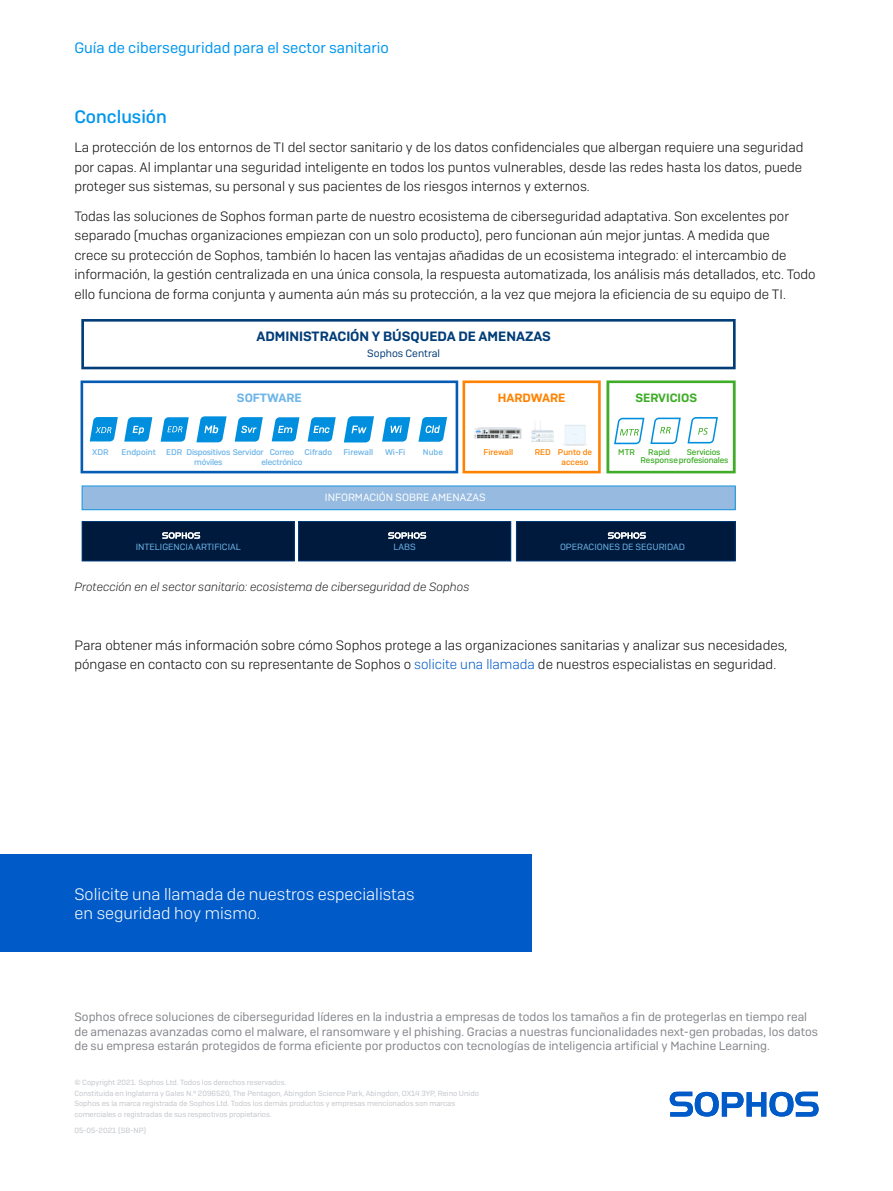
<style>
.page{position:relative;width:893px;height:1191px;background:#fff}
.page>*{position:absolute;margin:0;border:0;box-sizing:border-box;transform-origin:0 0}
.Subheading_2{font:500 18px "Sophos Sans";color:#0097ee}
.CTA_Copy{font:300 16.5px/19.5px "Sophos Sans";color:#fff}
.t1{font:15px "Sophos Sans";color:#0097ee}
.Body_Copy{font:300 13.5px/19.5px "Sophos Sans";color:#0d0d0e}
.t2{font:600 13.5px "Sophos Sans";color:#033d78}
.Sophos_Discription{font:12px/14.4px "Sophos Sans";color:#83868b}
.t3{font:italic 300 12px "Sophos Sans";color:#262626}
.t4{font:600 12px "Sophos Sans";color:#40ad29}
.t5{font:600 12px "Sophos Sans";color:#6eb5e8}
.t6{font:600 12px "Sophos Sans";color:#ff8200}
.t7{font:10.5px "Sophos Sans";color:#fff}
.t8{font:10.5px "Sophos Sans";color:#033d78}
.t9{font:9px "Sophos Sans";color:#6eb5e8}
.t10{font:500 8.25px/9.9px "Sophos Sans";letter-spacing:-.02em;color:#6eb5e8;text-align:center}
.t11{font:500 8.25px "Sophos Sans";letter-spacing:-.02em;color:#40ad29}
.t12{font:500 8.25px/9.9px "Sophos Sans";color:#ff8200;text-align:center}
.t13{font:500 8.25px "Sophos Sans";color:#6eb5e8}
.Copyright{font:7.5px/10.5px "Sophos Sans";color:#c2c5ca}
.Job_No__and_Version{font:7.5px "Sophos Sans";color:#c2c5ca}
.s1{color:#005bc8}
</style>
<div class="page">
<svg style="left:670px;top:1091px;width:149px;height:25px"></svg>
<svg style="left:82px;top:485px;width:654px;height:25px;background:#8eb8e0"></svg>
<svg style="left:81px;top:319px;width:655px;height:50px"></svg>
<svg style="left:81px;top:380px;width:655px;height:93px"></svg>
<svg style="left:82px;top:521px;width:654px;height:40px;background:#072145"></svg>
<div style="left:0;top:854px;width:531px;height:98px;background:#005bc8"></div>
<p class="t1" style="left:74px;top:39px;width:316px">Guía de ciberseguridad para el sector sanitario</p>
<p class="Subheading_2" style="left:74px;top:106px;width:94px">Conclusión</p>
<p class="Body_Copy" style="left:74px;top:138px;width:730px;text-align:justify">La protección de los entornos de TI del sector sanitario y de los datos confidenciales que albergan requiere una seguridad por capas. Al implantar una seguridad inteligente en todos los puntos vulnerables, desde las redes hasta los datos, puede proteger sus sistemas, su personal y sus pacientes de los riesgos internos y externos.</p>
<p class="Body_Copy" style="left:74px;top:206px;width:743px">Todas las soluciones de Sophos forman parte de nuestro ecosistema de ciberseguridad adaptativa. Son excelentes por separado (muchas organizaciones empiezan con un solo producto), pero funcionan aún mejor juntas. A medida que<br>crece su protección de Sophos, también lo hacen las ventajas añadidas de un ecosistema integrado: el intercambio de información, la gestión centralizada en una única consola, la respuesta automatizada, los análisis más detallados, etc. Todo ello funciona de forma conjunta y aumenta aún más su protección, a la vez que mejora la eficiencia de su equipo de TI.</p>
<p class="t2" style="left:256px;top:328px;width:296px">ADMINISTRACIÓN Y BÚSQUEDA DE AMENAZAS</p>
<p class="t8" style="left:367px;top:347px;width:74px">Sophos Central</p>
<p class="t5" style="left:237px;top:390px;width:66px">SOFTWARE</p>
<p class="t6" style="left:498px;top:390px;width:69px">HARDWARE</p>
<p class="t4" style="left:635px;top:390px;width:63px">SERVICIOS</p>
<p class="t10" style="left:92px;top:447px;width:18px">XDR</p>
<p class="t13" style="left:122px;top:447px;width:36px">Endpoint</p>
<p class="t10" style="left:187px;top:447px;width:79px">Dispositivos Servidor</p>
<p class="t13" style="left:305px;top:447px;width:29px">Cifrado</p>
<p class="t10" style="left:385px;top:447px;width:22px">Wi-Fi</p>
<p class="t10" style="left:194px;top:457px;width:30px">móviles</p>
<p class="t10" style="left:261px;top:447px;width:43px">Correo electrónico</p>
<p class="t13" style="left:343px;top:447px;width:31px">Firewall</p>
<p class="t12" style="left:484px;top:447px;width:31px">Firewall</p>
<p class="t12" style="left:535px;top:447px;width:18px">RED</p>
<p class="t12" style="left:558px;top:447px;width:36px">Punto de acceso</p>
<p class="t11" style="left:618px;top:447px;width:18px">MTR</p>
<p class="t11" style="left:687px;top:447px;width:35px">Servicios</p>
<p class="t10" style="left:166px;top:447px;width:18px">EDR</p>
<p class="t10" style="left:423px;top:447px;width:22px">Nube</p>
<p class="t7" style="left:325px;top:491px;width:162px">INFORMACIÓN SOBRE AMENAZAS</p>
<p class="t11" style="left:648px;top:447px;width:23px">Rapid</p>
<p class="t11" style="left:640px;top:455px;width:90px">Response profesionales</p>
<p class="t9" style="left:136px;top:541px;width:107px">INTELIGENCIA ARTIFICIAL</p>
<p class="t9" style="left:394px;top:541px;width:24px">LABS</p>
<p class="t9" style="left:560px;top:541px;width:126px">OPERACIONES DE SEGURIDAD</p>
<p class="t3" style="left:74px;top:580px;width:396px">Protección en el sector sanitario: ecosistema de ciberseguridad de Sophos</p>
<p class="Body_Copy" style="left:74px;top:635px;width:715px">Para obtener más información sobre cómo Sophos protege a las organizaciones sanitarias y analizar sus necesidades, póngase en contacto con su representante de Sophos o <span class="s1">solicite una llamada</span> de nuestros especialistas en seguridad.</p>
<p class="CTA_Copy" style="left:74px;top:884px;width:342px">Solicite una llamada de nuestros especialistas en seguridad hoy mismo.</p>
<p class="Sophos_Discription" style="left:74px;top:1009px;width:745px">Sophos ofrece soluciones de ciberseguridad líderes en la industria a empresas de todos los tamaños a fin de protegerlas en tiempo real de amenazas avanzadas como el malware, el ransomware y el phishing. Gracias a nuestras funcionalidades next-gen probadas, los datos de su empresa estarán protegidos de forma eficiente por productos con tecnologías de inteligencia artificial y Machine Learning.</p>
<p class="Copyright" style="left:74px;top:1077px;width:214px">© Copyright 2021. Sophos Ltd. Todos los derechos reservados.</p>
<p class="Copyright" style="left:74px;top:1087px;width:406px">Constituida en Inglaterra y Gales N.º 2096520, The Pentagon, Abingdon Science Park, Abingdon, OX14 3YP, Reino Unido</p>
<p class="Copyright" style="left:74px;top:1098px;width:382px">Sophos es la marca registrada de Sophos Ltd. Todos los demás productos y empresas mencionados son marcas comerciales o registradas de sus respectivos propietarios.</p>
<p class="Job_No__and_Version" style="left:74px;top:1125px;width:73px">05-05-2021 (SB-NP)</p>
</div>
